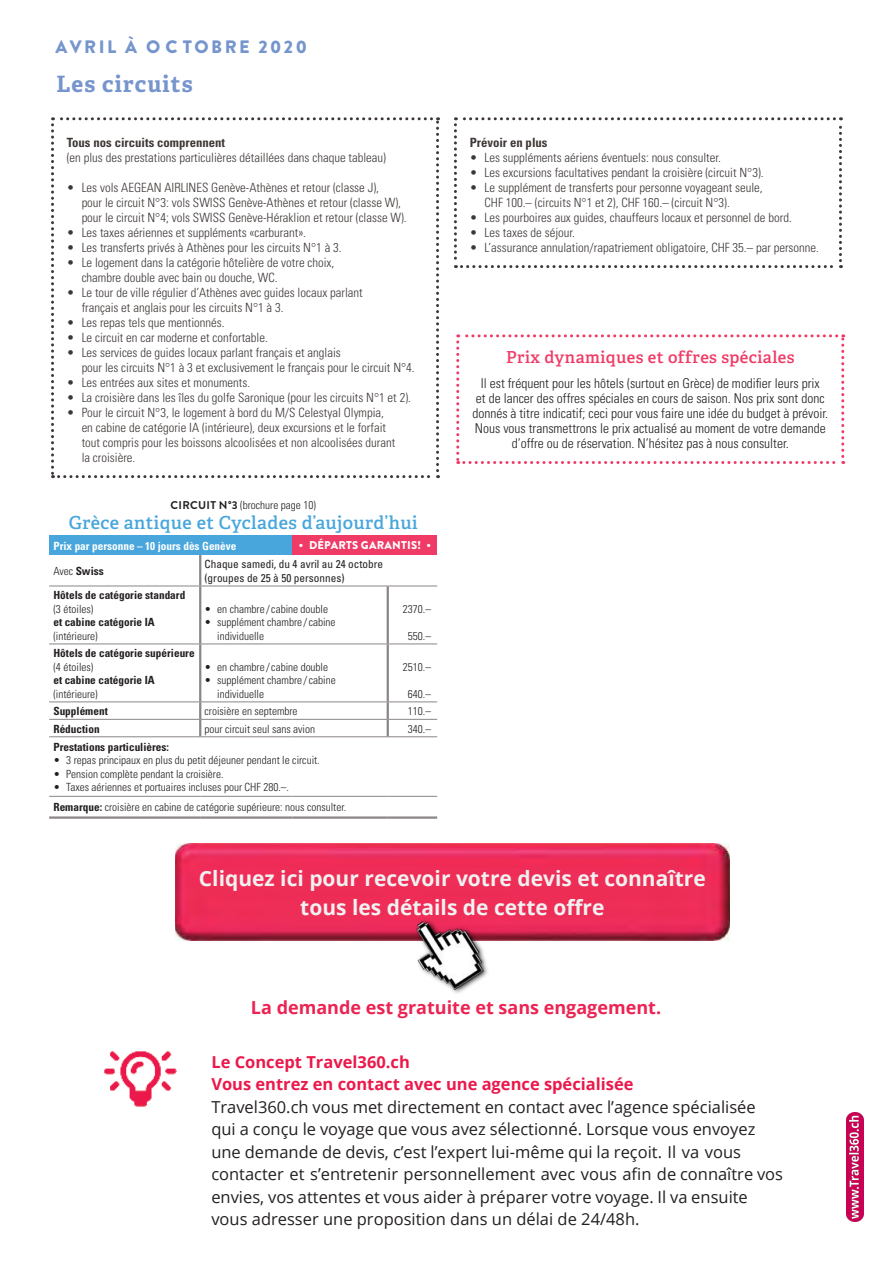
<style>
.page{position:relative;width:893px;height:1263px;background:#fff}
.page>*{position:absolute;margin:0;border:0;box-sizing:border-box;transform-origin:0 0}
.t1{font:700 22.5px "Adelle";letter-spacing:.05em;color:#7695cd}
.t2{font:700 21px/28.7px "Open Sans";color:#f1f1f2;text-align:center}
.t3{font:700 18px "Open Sans";color:#ec2353}
.t4{font:600 18px "Adelle";letter-spacing:.025em;color:#48a6dc}
.t5{font:900 18px "Brandon Grotesque";letter-spacing:.14em;color:#7595cc}
.t6{font:16.5px/22.5px "Open Sans";color:#231f20}
.t7{font:700 16.5px/22.5px "Open Sans";color:#eb184b}
.t8{font:600 16.5px "Adelle";letter-spacing:.025em;color:#ef3b66}
.t9{font:300 condensed 13.5px/15px "Univers";color:#231f20;text-align:center}
.t10{font:300 condensed 12.75px/15px "Univers";color:#3d3836}
.t11{font:700 condensed 12.75px "Univers";color:#3d3836}
.t12{font:300 condensed 11.25px/13.5px "Univers";color:#231f20}
.t13{font:700 condensed 11.25px "Univers";color:#231f20}
.t14{font:condensed 11.25px/13.5px "Univers";color:#231f20}
.t15{font:700 condensed 11.25px "Univers";color:#fff}
.t16{font:900 11.25px "Brandon Grotesque";letter-spacing:.02em;color:#fff}
.s1{font-family:"Brandon Grotesque";font-weight:700;font-stretch:normal}
.s2{font-weight:300}
.s3{font-weight:700}
</style>
<div class="page">
<svg style="left:51px;top:117px;width:388px;height:361px"></svg>
<svg style="left:454px;top:117px;width:388px;height:151px"></svg>
<svg style="left:456px;top:334px;width:388px;height:130px"></svg>
<img style="left:104px;top:1051px;width:72px;height:56px">
<img style="left:847px;top:1113px;width:16px;height:109px">
<img style="left:175px;top:843px;width:554px;height:98px">
<img style="left:413px;top:918px;width:77px;height:75px">
<div style="left:49px;top:536px;width:244px;height:19px;background:#48a6dc"></div>
<div style="left:293px;top:536px;width:144px;height:19px;background:#ef3b66"></div>
<hr style="left:199px;top:555px;width:2px;height:31px;background:#8a8685">
<hr style="left:199px;top:586px;width:2px;height:57px;background:#8a8685">
<hr style="left:387px;top:586px;width:2px;height:57px;background:#8a8685">
<hr style="left:199px;top:644px;width:2px;height:57px;background:#8a8685">
<hr style="left:387px;top:644px;width:2px;height:57px;background:#8a8685">
<hr style="left:49px;top:643px;width:151px;height:1px;background:#8a8685">
<hr style="left:200px;top:643px;width:93px;height:1px;background:#8a8685">
<hr style="left:293px;top:643px;width:95px;height:1px;background:#8a8685">
<hr style="left:388px;top:643px;width:49px;height:1px;background:#8a8685">
<svg style="left:199px;top:702px;width:2px;height:34px"></svg>
<svg style="left:387px;top:702px;width:2px;height:34px"></svg>
<hr style="left:49px;top:701px;width:151px;height:1px;background:#8a8685">
<hr style="left:200px;top:701px;width:93px;height:1px;background:#8a8685">
<hr style="left:293px;top:701px;width:95px;height:1px;background:#8a8685">
<hr style="left:388px;top:701px;width:49px;height:1px;background:#8a8685">
<hr style="left:49px;top:719px;width:151px;height:1px;background:#8a8685">
<hr style="left:200px;top:719px;width:93px;height:1px;background:#8a8685">
<hr style="left:293px;top:719px;width:95px;height:1px;background:#8a8685">
<hr style="left:388px;top:719px;width:49px;height:1px;background:#8a8685">
<hr style="left:49px;top:736px;width:151px;height:1px;background:#8a8685">
<hr style="left:200px;top:736px;width:93px;height:1px;background:#8a8685">
<hr style="left:293px;top:736px;width:95px;height:1px;background:#8a8685">
<hr style="left:388px;top:736px;width:49px;height:1px;background:#8a8685">
<hr style="left:49px;top:796px;width:151px;height:1px;background:#8a8685">
<hr style="left:200px;top:796px;width:93px;height:1px;background:#8a8685">
<hr style="left:293px;top:796px;width:95px;height:1px;background:#8a8685">
<hr style="left:388px;top:796px;width:49px;height:1px;background:#8a8685">
<hr style="left:49px;top:816px;width:151px;height:3px;background:#8a8685">
<hr style="left:200px;top:816px;width:93px;height:3px;background:#8a8685">
<hr style="left:293px;top:816px;width:95px;height:3px;background:#8a8685">
<hr style="left:388px;top:816px;width:49px;height:3px;background:#8a8685">
<hr style="left:49px;top:586px;width:151px;height:1px;background:#8a8685">
<hr style="left:200px;top:586px;width:93px;height:1px;background:#8a8685">
<hr style="left:293px;top:586px;width:95px;height:1px;background:#8a8685">
<hr style="left:388px;top:586px;width:49px;height:1px;background:#8a8685">
<h3 class="t5" style="left:56px;top:34px;width:253px">AVRIL À O C TOBRE 2020</h3>
<h1 class="t1" style="left:56px;top:70px;width:138px">Les circuits</h1>
<p class="t11" style="left:67px;top:135px;width:160px">Tous nos circuits comprennent</p>
<p class="t10" style="left:67px;top:150px;width:321px">(en plus des prestations particulières détaillées dans chaque tableau)</p>
<p class="t10" style="left:82px;top:180px;width:327px;text-indent:-15px">• Les vols AEGEAN AIRLINES Genève-Athènes et retour (classe J),<br>pour le circuit N°3: vols SWISS Genève-Athènes et retour (classe W), pour le circuit N°4; vols SWISS Genève-Héraklion et retour (classe W).</p>
<p class="t10" style="left:67px;top:225px;width:241px">• Les taxes aériennes et suppléments «carburant».</p>
<p class="t10" style="left:67px;top:240px;width:276px">• Les transferts privés à Athènes pour les circuits N°1 à 3.</p>
<p class="t10" style="left:82px;top:255px;width:254px;text-indent:-15px">• Le logement dans la catégorie hôtelière de votre choix, chambre double avec bain ou douche, WC.</p>
<p class="t10" style="left:82px;top:285px;width:283px;text-indent:-15px">• Le tour de ville régulier d’Athènes avec guides locaux parlant français et anglais pour les circuits N°1 à 3.</p>
<p class="t10" style="left:67px;top:315px;width:159px">• Les repas tels que mentionnés.</p>
<p class="t10" style="left:67px;top:330px;width:203px">• Le circuit en car moderne et confortable.</p>
<p class="t10" style="left:82px;top:345px;width:335px;text-indent:-15px">• Les services de guides locaux parlant français et anglais<br>pour les circuits N°1 à 3 et exclusivement le français pour le circuit N°4.</p>
<p class="t10" style="left:67px;top:375px;width:185px">• Les entrées aux sites et monuments.</p>
<p class="t10" style="left:67px;top:390px;width:346px">• La croisière dans les îles du golfe Saronique (pour les circuits N°1 et 2).</p>
<p class="t10" style="left:82px;top:405px;width:315px;text-indent:-15px">• Pour le circuit N°3, le logement à bord du M/S Celestyal Olympia, en cabine de catégorie IA (intérieure), deux excursions et le forfait tout compris pour les boissons alcoolisées et non alcoolisées durant la croisière.</p>
<p class="t12" style="left:171px;top:498px;width:147px"><span class="s1">CIRCUIT N°3</span> (brochure page 10)</p>
<h3 class="t4" style="left:69px;top:511px;width:350px">Grèce antique et Cyclades d’aujourd’hui</h3>
<p class="t15" style="left:53px;top:539px;width:185px">Prix par personne – 10 jours dès Genève</p>
<p class="t16" style="left:299px;top:537px;width:134px">• DÉPARTS GARANTIS! •</p>
<p class="t13" style="left:53px;top:564px;width:52px"><span class="s2">Avec</span> Swiss</p>
<p class="t14" style="left:204px;top:557px;width:180px">Chaque samedi, du 4 avril au 24 octobre (groupes de 25 à 50 personnes)</p>
<p class="t13" style="left:53px;top:588px;width:133px">Hôtels de catégorie standard</p>
<p class="t12" style="left:53px;top:602px;width:41px">(3 étoiles)</p>
<p class="t13" style="left:53px;top:615px;width:103px">et cabine catégorie IA</p>
<p class="t12" style="left:53px;top:629px;width:46px">(intérieure)</p>
<p class="t12" style="left:204px;top:602px;width:125px">• en chambre / cabine double</p>
<p class="t12" style="left:217px;top:615px;width:120px;text-indent:-13px">• supplément chambre / cabine individuelle</p>
<p class="t12" style="left:403px;top:602px;width:30px">2370.–</p>
<p class="t12" style="left:408px;top:629px;width:25px">550.–</p>
<p class="t13" style="left:53px;top:646px;width:143px">Hôtels de catégorie supérieure</p>
<p class="t12" style="left:53px;top:660px;width:41px">(4 étoiles)</p>
<p class="t13" style="left:53px;top:673px;width:103px">et cabine catégorie IA</p>
<p class="t12" style="left:53px;top:687px;width:46px">(intérieure)</p>
<p class="t12" style="left:205px;top:660px;width:125px">• en chambre / cabine double</p>
<p class="t12" style="left:217px;top:673px;width:120px;text-indent:-13px">• supplément chambre / cabine individuelle</p>
<p class="t12" style="left:403px;top:660px;width:30px">2510.–</p>
<p class="t12" style="left:408px;top:687px;width:25px">640.–</p>
<p class="t13" style="left:53px;top:704px;width:56px">Supplément</p>
<p class="t12" style="left:205px;top:704px;width:95px">croisière en septembre</p>
<p class="t12" style="left:408px;top:704px;width:25px">110.–</p>
<p class="t13" style="left:53px;top:722px;width:48px">Réduction</p>
<p class="t12" style="left:205px;top:722px;width:112px">pour circuit seul sans avion</p>
<p class="t12" style="left:408px;top:722px;width:25px">340.–</p>
<p class="t13" style="left:53px;top:740px;width:117px">Prestations particulières:</p>
<p class="t12" style="left:53px;top:754px;width:268px">• 3 repas principaux en plus du petit déjeuner pendant le circuit.</p>
<p class="t12" style="left:53px;top:767px;width:172px">• Pension complète pendant la croisière.</p>
<p class="t12" style="left:53px;top:777px;width:294px;line-height:20.1px">• Taxes aériennes et portuaires incluses pour CHF 280.–.<br><span class="s3">Remarque:</span> croisière en cabine de catégorie supérieure: nous consulter.</p>
<p class="t11" style="left:470px;top:135px;width:79px">Prévoir en plus</p>
<p class="t10" style="left:470px;top:150px;width:253px">• Les suppléments aériens éventuels: nous consulter.</p>
<p class="t10" style="left:470px;top:165px;width:295px">• Les excursions facultatives pendant la croisière (circuit N°3).</p>
<p class="t10" style="left:485px;top:180px;width:280px;text-indent:-15px">• Le supplément de transferts pour personne voyageant seule,<br>CHF 100.– (circuits N°1 et 2), CHF 160.– (circuit N°3).</p>
<p class="t10" style="left:470px;top:210px;width:324px">• Les pourboires aux guides, chauffeurs locaux et personnel de bord.</p>
<p class="t10" style="left:470px;top:225px;width:107px">• Les taxes de séjour.</p>
<p class="t10" style="left:470px;top:240px;width:351px">• L’assurance annulation/rapatriement obligatoire, CHF 35.– par personne.</p>
<p class="t8" style="left:506px;top:346px;width:290px">Prix dynamiques et offres spéciales</p>
<p class="t9" style="left:472px;top:376px;width:357px">Il est fréquent pour les hôtels (surtout en Grèce) de modifier leurs prix<br>et de lancer des offres spéciales en cours de saison. Nos prix sont donc donnés à titre indicatif; ceci pour vous faire une idée du budget à prévoir.<br>Nous vous transmettrons le prix actualisé au moment de votre demande d’offre ou de réservation. N’hésitez pas à nous consulter.</p>
<h2 class="t2" style="left:199px;top:864px;width:508px">Cliquez ici pour recevoir votre devis et connaître tous les détails de cette offre</h2>
<h3 class="t3" style="left:251px;top:995px;width:412px">La demande est gratuite et sans engagement.</h3>
<p class="t7" style="left:211px;top:1050px;width:424px">Le Concept Travel360.ch<br>Vous entrez en contact avec une agence spécialisée</p>
<p class="t6" style="left:211px;top:1095px;width:573px">Travel360.ch vous met directement en contact avec l’agence spécialisée qui a conçu le voyage que vous avez sélectionné. Lorsque vous envoyez une demande de devis, c’est l’expert lui-même qui la reçoit. Il va vous contacter et s’entretenir personnellement avec vous afin de connaître vos envies, vos attentes et vous aider à préparer votre voyage. Il va ensuite vous adresser une proposition dans un délai de 24/48h.</p>
</div>
